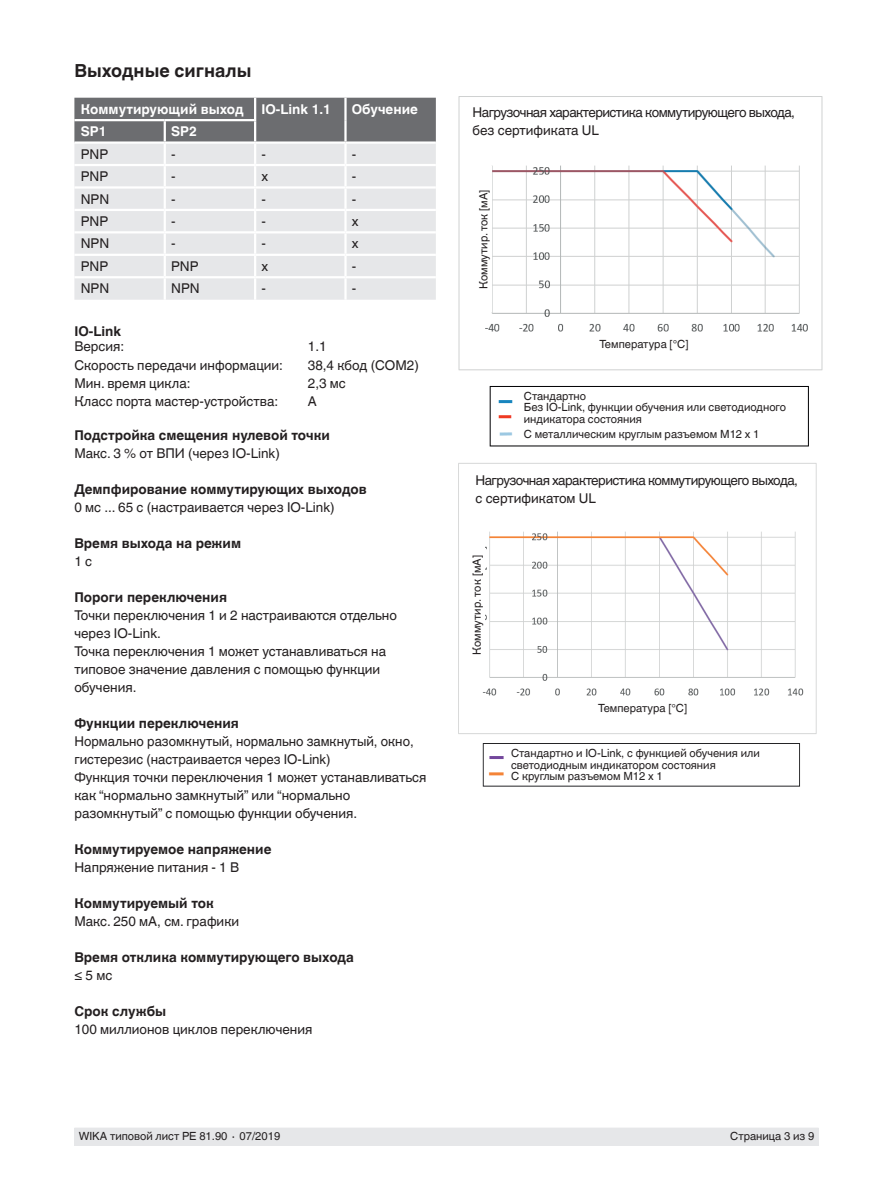
<style>
.page{position:relative;width:893px;height:1188px;background:#fff}
.page>*{position:absolute;margin:0;border:0;box-sizing:border-box;transform-origin:0 0}
.t1{font:700 18px "Helvetica World";color:#231f20}
.t2{font:13.5px/18px "Helvetica World";color:#231f20}
.t3{font:700 13.5px "Helvetica World";color:#231f20}
.t4{font:13.5px/18px "Helvetica World";letter-spacing:-.04em;color:#231f20}
.t5{font:700 13.5px "Helvetica World";color:#fff}
.t6{font:11.25px/11.2px "Helvetica World";color:#231f20}
</style>
<div class="page">
<div style="left:74px;top:1128px;width:745px;height:17px;background:#e6e7e9"></div>
<div style="left:74px;top:98px;width:362px;height:43px;background:#6c6d70"></div>
<div style="left:74px;top:144px;width:362px;height:156px;background:#e6e7e9"></div>
<hr style="left:254px;top:98px;width:2px;height:21px;background:#fff">
<hr style="left:344px;top:98px;width:3px;height:22px;background:#fff">
<hr style="left:74px;top:119px;width:91px;height:2px;background:#fff">
<hr style="left:165px;top:119px;width:91px;height:2px;background:#fff">
<hr style="left:164px;top:121px;width:2px;height:20px;background:#fff">
<hr style="left:254px;top:121px;width:2px;height:20px;background:#fff">
<hr style="left:344px;top:120px;width:3px;height:21px;background:#fff">
<hr style="left:164px;top:144px;width:2px;height:20px;background:#fff">
<hr style="left:254px;top:144px;width:2px;height:20px;background:#fff">
<hr style="left:344px;top:144px;width:3px;height:20px;background:#fff">
<hr style="left:74px;top:164px;width:91px;height:2px;background:#fff">
<hr style="left:165px;top:164px;width:90px;height:2px;background:#fff">
<hr style="left:164px;top:166px;width:2px;height:20px;background:#fff">
<hr style="left:255px;top:164px;width:90px;height:2px;background:#fff">
<hr style="left:254px;top:166px;width:2px;height:20px;background:#fff">
<hr style="left:345px;top:164px;width:91px;height:2px;background:#fff">
<hr style="left:344px;top:166px;width:3px;height:20px;background:#fff">
<hr style="left:74px;top:186px;width:91px;height:3px;background:#fff">
<hr style="left:165px;top:186px;width:90px;height:3px;background:#fff">
<hr style="left:164px;top:189px;width:2px;height:20px;background:#fff">
<hr style="left:255px;top:186px;width:90px;height:3px;background:#fff">
<hr style="left:254px;top:189px;width:2px;height:20px;background:#fff">
<hr style="left:345px;top:186px;width:91px;height:3px;background:#fff">
<hr style="left:344px;top:189px;width:3px;height:20px;background:#fff">
<hr style="left:74px;top:209px;width:91px;height:2px;background:#fff">
<hr style="left:165px;top:209px;width:90px;height:2px;background:#fff">
<hr style="left:164px;top:211px;width:2px;height:20px;background:#fff">
<hr style="left:255px;top:209px;width:90px;height:2px;background:#fff">
<hr style="left:254px;top:211px;width:2px;height:20px;background:#fff">
<hr style="left:345px;top:209px;width:91px;height:2px;background:#fff">
<hr style="left:344px;top:211px;width:3px;height:20px;background:#fff">
<hr style="left:74px;top:231px;width:91px;height:2px;background:#fff">
<hr style="left:165px;top:231px;width:90px;height:2px;background:#fff">
<hr style="left:164px;top:233px;width:2px;height:21px;background:#fff">
<hr style="left:255px;top:231px;width:90px;height:2px;background:#fff">
<hr style="left:254px;top:233px;width:2px;height:21px;background:#fff">
<hr style="left:345px;top:231px;width:91px;height:2px;background:#fff">
<hr style="left:344px;top:233px;width:3px;height:21px;background:#fff">
<hr style="left:74px;top:254px;width:91px;height:2px;background:#fff">
<hr style="left:165px;top:254px;width:90px;height:2px;background:#fff">
<hr style="left:164px;top:256px;width:2px;height:20px;background:#fff">
<hr style="left:255px;top:254px;width:90px;height:2px;background:#fff">
<hr style="left:254px;top:256px;width:2px;height:20px;background:#fff">
<hr style="left:345px;top:254px;width:91px;height:2px;background:#fff">
<hr style="left:344px;top:256px;width:3px;height:20px;background:#fff">
<hr style="left:74px;top:276px;width:91px;height:2px;background:#fff">
<hr style="left:165px;top:276px;width:90px;height:2px;background:#fff">
<hr style="left:164px;top:278px;width:2px;height:22px;background:#fff">
<hr style="left:255px;top:276px;width:90px;height:2px;background:#fff">
<hr style="left:254px;top:278px;width:2px;height:22px;background:#fff">
<hr style="left:345px;top:276px;width:91px;height:2px;background:#fff">
<hr style="left:344px;top:278px;width:3px;height:22px;background:#fff">
<img style="left:458px;top:96px;width:365px;height:351px">
<div style="left:468px;top:103px;width:347px;height:58px;background:#fff"></div>
<div style="left:473px;top:166px;width:19px;height:146px;background:#fff"></div>
<div style="left:492px;top:336px;width:304px;height:19px;background:#fff"></div>
<div style="left:520px;top:388px;width:287px;height:55px;background:#fff"></div>
<img style="left:458px;top:463px;width:359px;height:324px">
<div style="left:471px;top:471px;width:340px;height:54px;background:#fff"></div>
<div style="left:466px;top:532px;width:19px;height:146px;background:#fff"></div>
<div style="left:491px;top:700px;width:303px;height:19px;background:#fff"></div>
<div style="left:507px;top:745px;width:292px;height:40px;background:#fff"></div>
<h1 class="t1" style="left:74px;top:60px;width:179px">Выходные сигналы</h1>
<p class="t5" style="left:81px;top:101px;width:164px">Коммутирующий выход</p>
<p class="t5" style="left:261px;top:101px;width:71px">IO-Link 1.1</p>
<p class="t5" style="left:352px;top:101px;width:67px">Обучение</p>
<p class="t5" style="left:81px;top:124px;width:27px">SP1</p>
<p class="t5" style="left:171px;top:124px;width:27px">SP2</p>
<p class="t2" style="left:81px;top:145px;width:29px">PNP</p>
<p class="t2" style="left:171px;top:145px;width:6px">-</p>
<p class="t2" style="left:261px;top:145px;width:6px">-</p>
<p class="t2" style="left:352px;top:145px;width:6px">-</p>
<p class="t2" style="left:81px;top:167px;width:29px">PNP</p>
<p class="t2" style="left:171px;top:167px;width:6px">-</p>
<p class="t2" style="left:261px;top:167px;width:8px">x</p>
<p class="t2" style="left:352px;top:167px;width:6px">-</p>
<p class="t2" style="left:81px;top:190px;width:30px">NPN</p>
<p class="t2" style="left:171px;top:190px;width:6px">-</p>
<p class="t2" style="left:261px;top:190px;width:6px">-</p>
<p class="t2" style="left:352px;top:190px;width:6px">-</p>
<p class="t2" style="left:81px;top:212px;width:29px">PNP</p>
<p class="t2" style="left:171px;top:212px;width:6px">-</p>
<p class="t2" style="left:261px;top:212px;width:6px">-</p>
<p class="t2" style="left:352px;top:212px;width:8px">x</p>
<p class="t2" style="left:81px;top:235px;width:30px">NPN</p>
<p class="t2" style="left:171px;top:235px;width:6px">-</p>
<p class="t2" style="left:261px;top:235px;width:6px">-</p>
<p class="t2" style="left:352px;top:235px;width:8px">x</p>
<p class="t2" style="left:81px;top:257px;width:29px">PNP</p>
<p class="t2" style="left:171px;top:257px;width:29px">PNP</p>
<p class="t2" style="left:261px;top:257px;width:8px">x</p>
<p class="t2" style="left:352px;top:257px;width:6px">-</p>
<p class="t2" style="left:81px;top:280px;width:30px">NPN</p>
<p class="t2" style="left:171px;top:280px;width:30px">NPN</p>
<p class="t2" style="left:261px;top:280px;width:6px">-</p>
<p class="t2" style="left:352px;top:280px;width:6px">-</p>
<p class="t3" style="left:74px;top:323px;width:48px">IO-Link</p>
<p class="t2" style="left:74px;top:338px;width:51px">Версия:</p>
<p class="t2" style="left:308px;top:338px;width:20px">1.1</p>
<p class="t2" style="left:74px;top:356px;width:210px">Скорость передачи информации:</p>
<p class="t2" style="left:308px;top:356px;width:113px">38,4 кбод (COM2)</p>
<p class="t2" style="left:74px;top:374px;width:118px">Мин. время цикла:</p>
<p class="t2" style="left:308px;top:374px;width:40px">2,3 мс</p>
<p class="t2" style="left:74px;top:392px;width:205px">Класс порта мастер-устройства:</p>
<p class="t2" style="left:308px;top:392px;width:11px">A</p>
<p class="t3" style="left:74px;top:428px;width:257px">Подстройка смещения нулевой точки</p>
<p class="t2" style="left:74px;top:445px;width:207px">Макс. 3 % от ВПИ (через IO-Link)</p>
<p class="t3" style="left:74px;top:482px;width:294px">Демпфирование коммутирующих выходов</p>
<p class="t2" style="left:74px;top:499px;width:262px">0 мс ... 65 с (настраивается через IO-Link)</p>
<p class="t3" style="left:74px;top:536px;width:168px">Время выхода на режим</p>
<p class="t2" style="left:74px;top:553px;width:19px">1 с</p>
<p class="t3" style="left:74px;top:590px;width:154px">Пороги переключения</p>
<p class="t2" style="left:74px;top:607px;width:324px">Точки переключения 1 и 2 настраиваются отдельно через IO-Link.<br>Точка переключения 1 может устанавливаться на типовое значение давления с помощью функции обучения.</p>
<p class="t3" style="left:74px;top:716px;width:166px">Функции переключения</p>
<p class="t2" style="left:74px;top:733px;width:353px">Нормально разомкнутый, нормально замкнутый, окно, гистерезис (настраивается через IO-Link)<br>Функция точки переключения 1 может устанавливаться как “нормально замкнутый” или “нормально разомкнутый” с помощью функции обучения.</p>
<p class="t3" style="left:74px;top:842px;width:199px">Коммутируемое напряжение</p>
<p class="t2" style="left:74px;top:859px;width:166px">Напряжение питания - 1 В</p>
<p class="t3" style="left:74px;top:896px;width:141px">Коммутируемый ток</p>
<p class="t2" style="left:74px;top:913px;width:166px">Макс. 250 мА, см. графики</p>
<p class="t3" style="left:74px;top:950px;width:281px">Время отклика коммутирующего выхода</p>
<p class="t2" style="left:74px;top:967px;width:39px">≤ 5 мс</p>
<p class="t3" style="left:74px;top:1004px;width:93px">Срок службы</p>
<p class="t2" style="left:74px;top:1021px;width:240px">100 миллионов циклов переключения</p>
<p class="t4" style="left:473px;top:104px;width:324px">Нагрузочная характеристика коммутирующего выхода, без сертификата UL</p>
<p class="t6" style="left:478px;top:289px;width:101px;rotate:-90deg">Коммутир. ток [мА]</p>
<p class="t6" style="left:599px;top:339px;width:91px">Температура [°C]</p>
<p class="t6" style="left:524px;top:391px;width:264px">Стандартно<br>Без IO-Link, функции обучения или светодиодного индикатора состояния</p>
<p class="t6" style="left:524px;top:428px;width:237px">С металлическим круглым разъемом M12 x 1</p>
<p class="t4" style="left:475px;top:471px;width:324px">Нагрузочная характеристика коммутирующего выхода, с сертификатом UL</p>
<p class="t6" style="left:471px;top:655px;width:101px;rotate:-90deg">Коммутир. ток [мА]</p>
<p class="t6" style="left:598px;top:703px;width:91px">Температура [°C]</p>
<p class="t6" style="left:511px;top:747px;width:250px;line-height:12px">Стандартно и IO-Link, с функцией обучения или светодиодным индикатором состояния</p>
<p class="t6" style="left:511px;top:770px;width:153px">С круглым разъемом M12 x 1</p>
<p class="t6" style="left:79px;top:1131px;width:203px">WIKA типовой лист PE 81.90 ∙ 07/2019</p>
<p class="t6" style="left:730px;top:1131px;width:86px">Страница 3 из 9</p>
</div>
